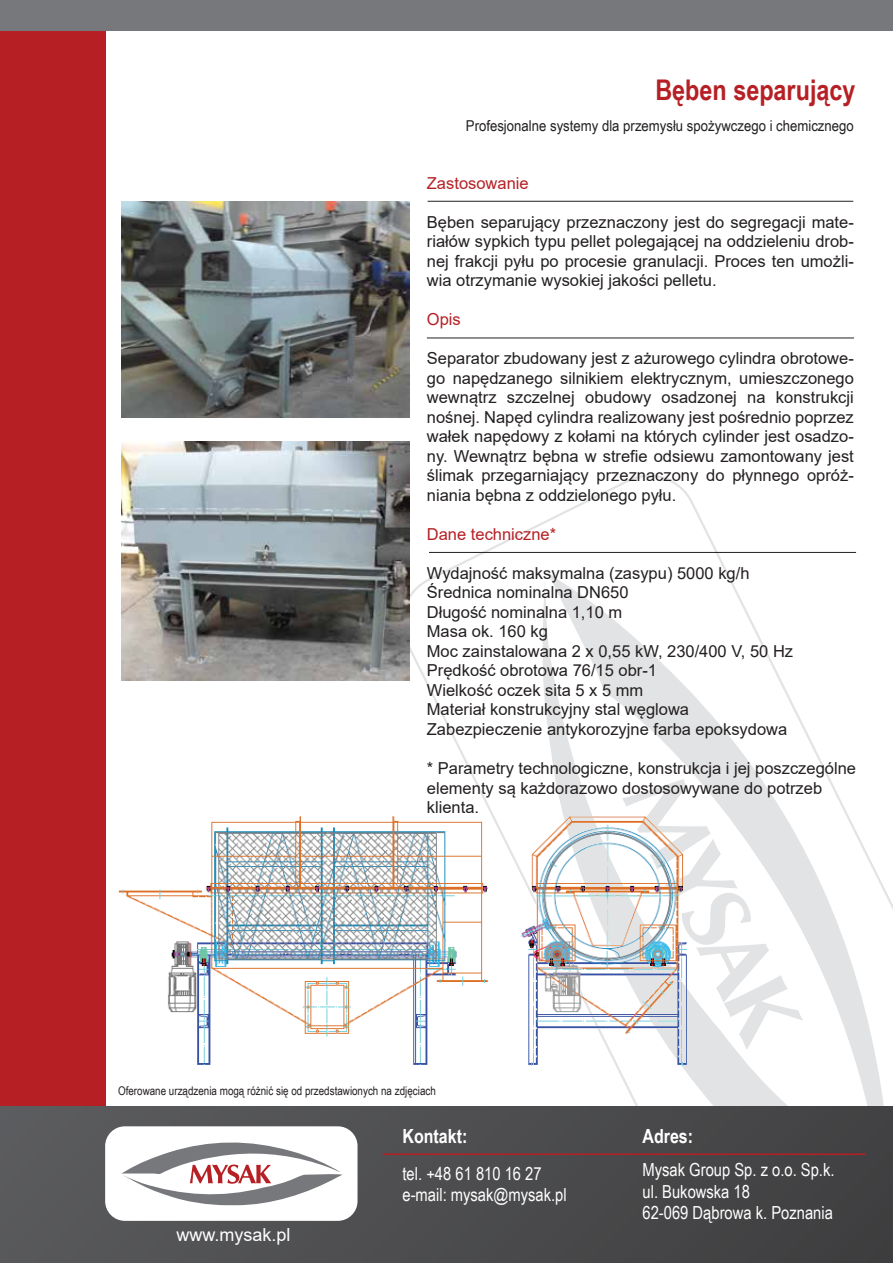
<style>
.page{position:relative;width:893px;height:1263px;background:#fff}
.page>*{position:absolute;margin:0;border:0;box-sizing:border-box;transform-origin:0 0}
.t1{font:700 28.5px "Arial Narrow";color:#b62025}
.t2{font:700 19.5px "Arial Narrow";color:#fff}
.t3{font:18px/21.6px "Arial Narrow";color:#fff}
.t4{font:18px "Arial";color:#fff}
.t5{font:16.5px/19.5px "Arial";color:#231f20;text-align:justify}
.t6{font:16.5px "Arial";color:#b62025}
.t7{font:15px "Arial Narrow";color:#231f20;scale:1.07 1}
.t8{font:12px "Arial Narrow";color:#231f20}
</style>
<div class="page">
<svg style="left:409px;top:473px;width:484px;height:436px"></svg>
<svg style="left:546px;top:568px;width:346px;height:538px"></svg>
<div style="left:0;top:0;width:893px;height:31px;background:#77787b"></div>
<div style="left:0;top:31px;width:105px;height:1075px;background:#b62025"></div>
<div style="left:0;top:1106px;width:893px;height:157px;background:linear-gradient(to right,#5a5b5d,#403f41)"></div>
<div style="left:105px;top:1126px;width:253px;height:95px;background:#fff;border-radius:20px"></div>
<svg style="left:121px;top:1142px;width:222px;height:63px"></svg>
<hr style="left:382px;top:1153px;width:484px;height:2px;background:#b62025">
<hr style="left:428px;top:201px;width:425px;height:1px;background:#231f20">
<hr style="left:429px;top:552px;width:427px;height:1px;background:#231f20">
<hr style="left:427px;top:338px;width:427px;height:1px;background:#231f20">
<img style="left:121px;top:201px;width:288px;height:216px">
<img style="left:121px;top:441px;width:288px;height:240px">
<img style="left:118px;top:754px;width:583px;height:357px">
<h1 class="t1" style="left:655px;top:68px;width:202px">Bęben separujący</h1>
<p class="t7" style="left:466px;top:114px;width:364px">Profesjonalne systemy dla przemysłu spożywczego i chemicznego</p>
<p class="t6" style="left:427px;top:172px;width:103px">Zastosowanie</p>
<p class="t5" style="left:427px;top:212px;width:428px">Bęben separujący przeznaczony jest do segregacji mate&shy;riałów sypkich typu pellet polegającej na oddzieleniu drob&shy;nej frakcji pyłu po procesie granulacji. Proces ten umożli&shy;wia otrzymanie wysokiej jakości pelletu.</p>
<p class="t6" style="left:427px;top:308px;width:35px">Opis</p>
<p class="t5" style="left:427px;top:349px;width:428px">Separator zbudowany jest z ażurowego cylindra obrotowe&shy;go napędzanego silnikiem elektrycznym, umieszczonego wewnątrz szczelnej obudowy osadzonej na konstrukcji nośnej. Napęd cylindra realizowany jest pośrednio poprzez wałek napędowy z kołami na których cylinder jest osadzo&shy;ny. Wewnątrz bębna w strefie odsiewu zamontowany jest ślimak przegarniający przeznaczony do płynnego opróż&shy;niania bębna z oddzielonego pyłu.</p>
<p class="t6" style="left:427px;top:523px;width:131px">Dane techniczne*</p>
<p class="t5" style="left:427px;top:563px;width:368px;text-align:left">Wydajność maksymalna (zasypu) 5000 kg/h<br>Średnica nominalna DN650<br>Długość nominalna 1,10 m<br>Masa ok. 160 kg<br>Moc zainstalowana 2 x 0,55 kW, 230/400 V, 50 Hz<br>Prędkość obrotowa 76/15 obr-1<br>Wielkość oczek sita 5 x 5 mm<br>Materiał konstrukcyjny stal węglowa<br>Zabezpieczenie antykorozyjne farba epoksydowa</p>
<p class="t5" style="left:427px;top:758px;width:431px;text-align:left">* Parametry technologiczne, konstrukcja i jej poszczególne elementy są każdorazowo dostosowywane do potrzeb klienta.</p>
<p class="t8" style="left:118px;top:1082px;width:319px">Oferowane urządzenia mogą różnić się od przedstawionych na zdjęciach</p>
<p class="t2" style="left:403px;top:1121px;width:66px">Kontakt:</p>
<p class="t2" style="left:643px;top:1121px;width:52px">Adres:</p>
<p class="t4" style="left:177px;top:1222px;width:116px">www.mysak.pl</p>
<p class="t3" style="left:403px;top:1162px;width:166px">tel. +48 61 810 16 27 e-mail: mysak@mysak.pl</p>
<p class="t3" style="left:642px;top:1158px;width:193px">Mysak Group Sp. z o.o. Sp.k. ul. Bukowska 18<br>62-069 Dąbrowa k. Poznania</p>
</div>
